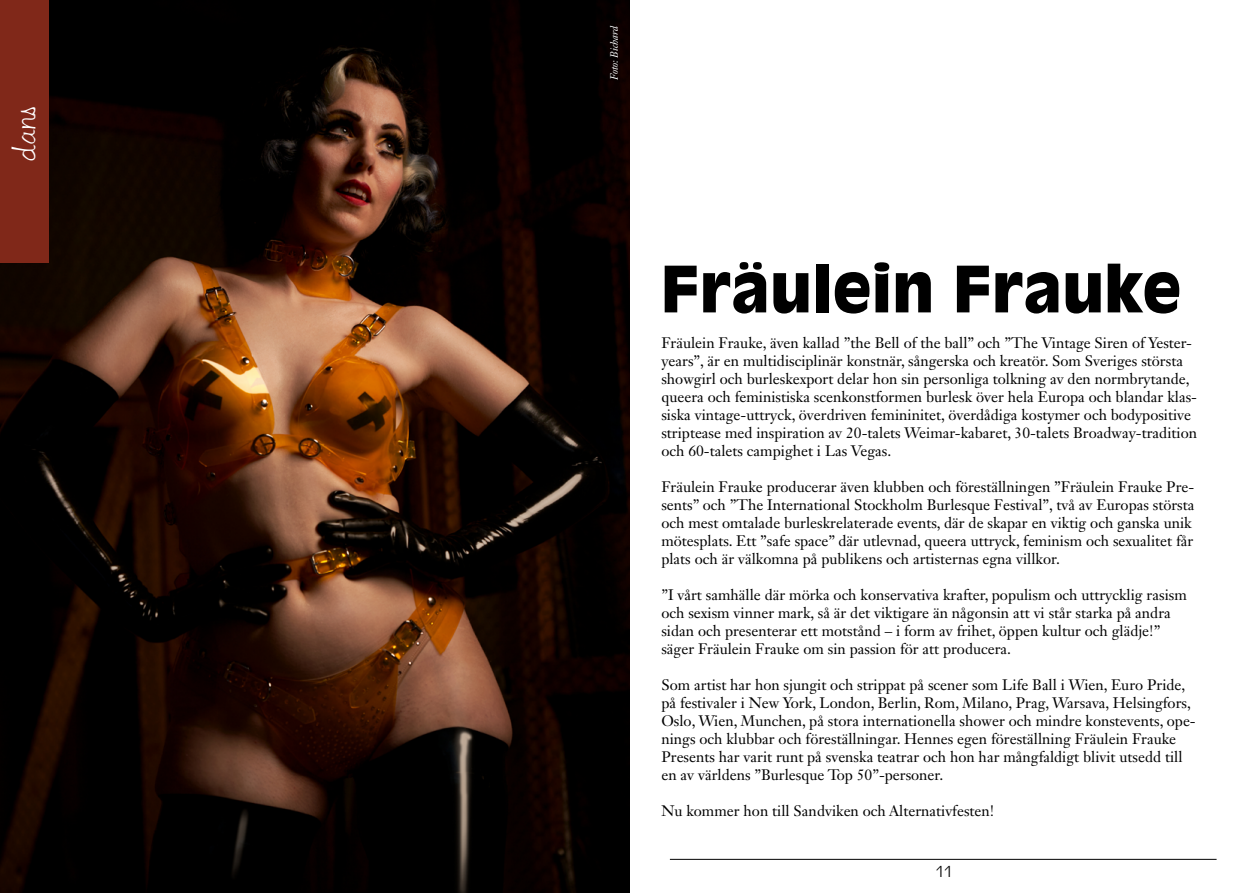
<style>
.page{position:relative;width:1259px;height:893px;background:#fff}
.page>*{position:absolute;margin:0;border:0;box-sizing:border-box;transform-origin:0 0}
.t1{font:900 63px "Antique Olive Std";color:#000}
.t2{font:39px "Libby";color:#fff}
.t3{font:15px/18px "Janson Text LT Std";color:#000}
.t4{font:300 15px "Antique Olive Std";color:#000}
.t5{font:italic 10.5px "Janson Text LT Std";color:#fff}
</style>
<div class="page">
<hr style="left:670px;top:859px;width:546px;height:1px;background:#000">
<img style="left:0;top:0;width:629px;height:893px">
<div style="left:0;top:0;width:48px;height:262px;background:#802819"></div>
<h2 class="t2" style="left:4px;top:161px;width:56px;rotate:-90deg">dans</h2>
<p class="t5" style="left:608px;top:80px;width:56px;rotate:-90deg">Foto: Bichard</p>
<h1 class="t1" style="left:661px;top:252px;width:521px">Fräulein Frauke</h1>
<p class="t3" style="left:661px;top:334px;width:537px">Fräulein Frauke, även kallad ”the Bell of the ball” och ”The Vintage Siren of Yester&shy;years”, är en multidisciplinär konstnär, sångerska och kreatör. Som Sveriges största showgirl och burleskexport delar hon sin personliga tolkning av den normbrytande, queera och feministiska scenkonstformen burlesk över hela Europa och blandar klas&shy;siska vintage-uttryck, överdriven femininitet, överdådiga kostymer och bodypositive striptease med inspiration av 20-talets Weimar-kabaret, 30-talets Broadway-tradition och 60-talets campighet i Las Vegas.</p>
<p class="t3" style="left:661px;top:478px;width:534px">Fräulein Frauke producerar även klubben och föreställningen ”Fräulein Frauke Pre&shy;sents” och ”The International Stockholm Burlesque Festival”, två av Europas största och mest omtalade burleskrelaterade events, där de skapar en viktig och ganska unik mötesplats. Ett ”safe space” där utlevnad, queera uttryck, feminism och sexualitet får plats och är välkomna på publikens och artisternas egna villkor.</p>
<p class="t3" style="left:661px;top:586px;width:527px">”I vårt samhälle där mörka och konservativa krafter, populism och uttrycklig rasism och sexism vinner mark, så är det viktigare än någonsin att vi står starka på andra sidan och presenterar ett motstånd – i form av frihet, öppen kultur och glädje!” säger Fräulein Frauke om sin passion för att producera.</p>
<p class="t3" style="left:661px;top:676px;width:536px">Som artist har hon sjungit och strippat på scener som Life Ball i Wien, Euro Pride, på festivaler i New York, London, Berlin, Rom, Milano, Prag, Warsava, Helsingfors, Oslo, Wien, Munchen, på stora internationella shower och mindre konstevents, ope&shy;nings och klubbar och föreställningar. Hennes egen föreställning Fräulein Frauke Presents har varit runt på svenska teatrar och hon har mångfaldigt blivit utsedd till en av världens ”Burlesque Top 50”-personer.</p>
<p class="t3" style="left:661px;top:802px;width:334px">Nu kommer hon till Sandviken och Alternativfesten!</p>
<p class="t4" style="left:936px;top:863px;width:18px">11</p>
</div>
